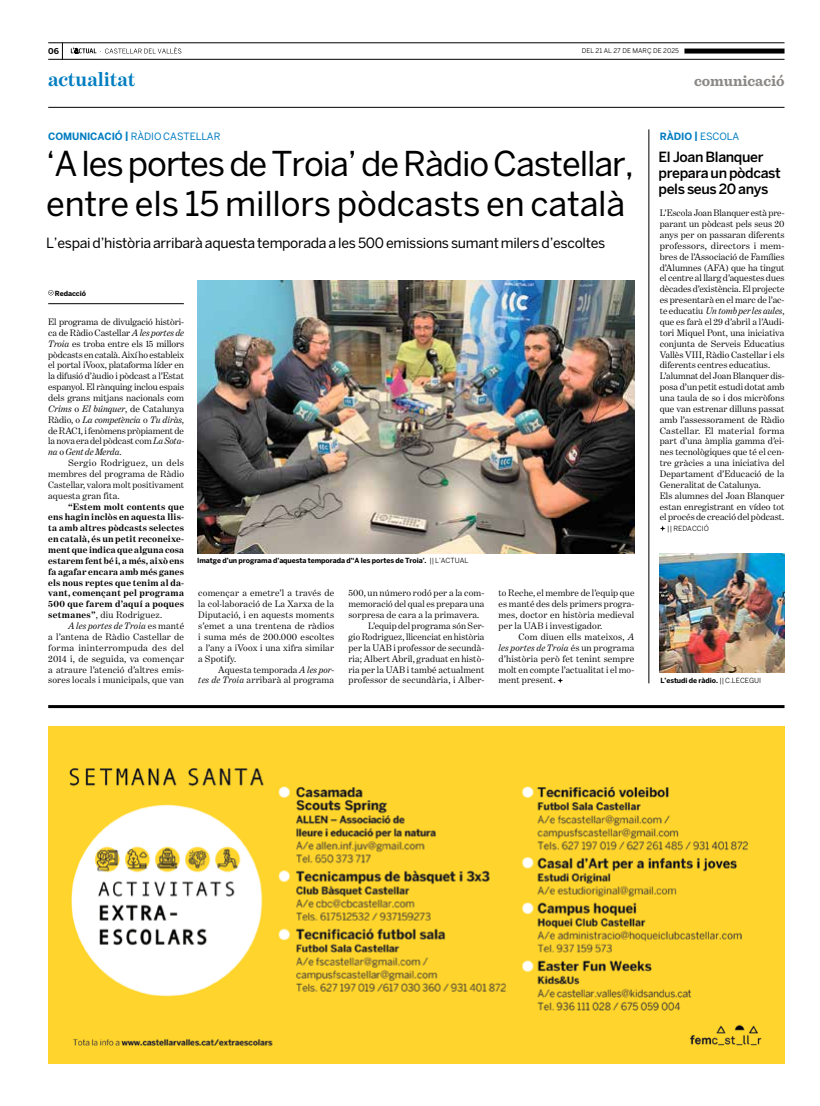
<style>
.page{position:relative;width:820px;height:1106px;background:#fff}
.page>*{position:absolute;margin:0;border:0;box-sizing:border-box;transform-origin:0 0}
.t1{font:34px/40px "Benton Sans";letter-spacing:-.005em;color:#000}
.t2{font:700 20px "Benton Modern One";letter-spacing:-.005em;color:#007dc1}
.t3{font:700 15px "Sentinel";letter-spacing:-.005em;color:#8c8886}
.t4{font:14px "Benton Sans";letter-spacing:-.02em;color:#000}
.t5{font:500 14px/16px "Benton Sans";letter-spacing:-.03em;color:#000}
.t6{font:10px "Benton Sans";letter-spacing:-.005em;color:#007dc1}
.t7{font:700 10px "Benton Sans";letter-spacing:-.01em;color:#007dc1}
.t8{font:9.5px/10.9px "Benton Modern One";letter-spacing:.005em;color:#000;text-align:justify}
.t9{font:700 9.5px/10.9px "Benton Modern One";letter-spacing:.035em;color:#000;text-align:justify}
.t10{font:700 8px "Benton Sans";color:#000}
.t11{font:700 7px "Benton Sans";letter-spacing:-.01em;color:#000}
.t12{font:7px "Benton Sans";letter-spacing:.005em;color:#000}
.t13{font:6.5px "Benton Sans";letter-spacing:.005em;color:#000}
.s1{font-weight:700}
.s2{font-style:italic}
.s3{font-weight:400}
</style>
<div class="page">
<svg style="left:62px;top:44px;width:1px;height:15px"></svg>
<hr style="left:48px;top:107px;width:736px;height:1px;background:#000">
<hr style="left:48px;top:43px;width:736px;height:1px;background:#000">
<hr style="left:48px;top:59px;width:736px;height:1px;background:#000">
<div style="left:684px;top:49px;width:100px;height:5px;background:#000"></div>
<svg style="left:71px;top:47px;width:110px;height:7px"></svg>
<hr style="left:48px;top:705px;width:736px;height:3px;background:#000">
<svg style="left:660px;top:525px;width:5px;height:6px"></svg>
<hr style="left:648px;top:129px;width:1px;height:554px;background:#000">
<svg style="left:48px;top:290px;width:6px;height:5px"></svg>
<hr style="left:48px;top:303px;width:136px;height:1px;background:#000">
<img style="left:197px;top:281px;width:437px;height:272px">
<svg style="left:557px;top:678px;width:6px;height:5px"></svg>
<img style="left:659px;top:553px;width:125px;height:119px">
<img style="left:48px;top:726px;width:736px;height:337px">
<p class="t10" style="left:48px;top:46px;width:12px">06</p>
<p class="t13" style="left:581px;top:47px;width:99px">DEL 21 AL 27 DE MARÇ DE 2025</p>
<h2 class="t2" style="left:48px;top:68px;width:89px">actualitat</h2>
<h3 class="t3" style="left:694px;top:69px;width:92px">comunicació</h3>
<p class="t6" style="left:48px;top:131px;width:174px"><span class="s1">COMUNICACIÓ |</span> RÀDIO CASTELLAR</p>
<h1 class="t1" style="left:46px;top:143px;width:589px">‘A les portes de Troia’ de Ràdio Castellar, entre els 15 millors pòdcasts en català</h1>
<h3 class="t4" style="left:46px;top:235px;width:560px">L’espai d’història arribarà aquesta temporada a les 500 emissions sumant milers d’escoltes</h3>
<p class="t11" style="left:55px;top:289px;width:33px">Redacció</p>
<p class="t8" style="left:48px;top:316px;width:137px">El programa de divulgació històri&shy;ca de Ràdio Castellar <span class="s2">A les portes de Troia</span> es troba entre els 15 millors pòdcasts en català. Així ho estableix el portal iVoox, plataforma líder en la difusió d’àudio i pòdcast a l’Estat espanyol. El rànquing inclou espais dels grans mitjans nacionals com <span class="s2">Crims</span> o <span class="s2">El búnquer</span>, de Catalunya Ràdio, o <span class="s2">La competència</span> o <span class="s2">Tu diràs</span>, de RAC1, i fenòmens pròpiament de la nova era del pòdcast com <span class="s2">La Sota&shy;na</span> o <span class="s2">Gent de Merda</span>.</p>
<p class="t8" style="left:48px;top:457px;width:137px;text-indent:20px">Sergio Rodriguez, un dels membres del programa de Ràdio Castellar, valora molt positivament aquesta gran fita.</p>
<p class="t9" style="left:48px;top:501px;width:137px;text-indent:20px">“Estem molt contents que ens hagin inclòs en aquesta llis&shy;ta amb altres pòdcasts selectes en català, és un petit reconeixe&shy;ment que indica que alguna cosa estarem fent bé i, a més, això ens fa agafar encara amb més ganes els nous reptes que tenim al da&shy;vant, començant pel programa 500 que farem d’aquí a poques setmanes”<span class="s3">, diu Rodriguez.</span></p>
<p class="t8" style="left:48px;top:620px;width:137px;text-indent:20px"><span class="s2">A les portes de Troia</span> es manté a l’antena de Ràdio Castellar de forma ininterrompuda des del 2014 i, de seguida, va començar a atraure l’atenció d’altres emis&shy;sores locals i municipals, que van</p>
<p class="t11" style="left:197px;top:556px;width:272px">Imatge d’un programa d’aquesta temporada d’‘A les portes de Troia’. <span class="s3">|| L’ACTUAL</span></p>
<p class="t8" style="left:198px;top:588px;width:137px">començar a emetre’l a través de la col·laboració de La Xarxa de la Diputació, i en aquests moments s’emet a una trentena de ràdios i suma més de 200.000 escoltes a l’any a iVoox i una xifra similar a Spotify.</p>
<p class="t8" style="left:198px;top:663px;width:137px;text-align:right">Aquesta temporada <span class="s2">A les por-<br>tes de Troia</span> arribarà al programa</p>
<p class="t8" style="left:348px;top:588px;width:137px">500, un número rodó per a la com-</p>
<p class="t8" style="left:348px;top:598px;width:137px">memoració del qual es prepara una</p>
<p class="t8" style="left:348px;top:609px;width:132px">sorpresa de cara a la primavera.</p>
<p class="t8" style="left:368px;top:620px;width:117px">L’equip del programa són Ser-</p>
<p class="t8" style="left:348px;top:631px;width:137px">gio Rodriguez, llicenciat en història</p>
<p class="t8" style="left:348px;top:642px;width:137px">per la UAB i professor de secundà-</p>
<p class="t8" style="left:348px;top:653px;width:137px">ria; Albert Abril, graduat en histò-</p>
<p class="t8" style="left:348px;top:663px;width:137px">ria per la UAB i també actualment</p>
<p class="t8" style="left:348px;top:674px;width:137px">professor de secundària, i Alber-</p>
<p class="t8" style="left:498px;top:588px;width:137px">to Reche, el membre de l’equip que es manté des dels primers progra&shy;mes, doctor en història medieval per la UAB i investigador.</p>
<p class="t8" style="left:498px;top:631px;width:137px;text-indent:20px">Com diuen ells mateixos, <span class="s2">A les portes de Troia</span> és un programa d’història però fet tenint sempre molt en compte l’actualitat i el mo&shy;ment present.</p>
<p class="t7" style="left:659px;top:131px;width:81px">RÀDIO | <span class="s3">ESCOLA</span></p>
<h3 class="t5" style="left:658px;top:149px;width:124px">El Joan Blanquer prepara un pòdcast pels seus 20 anys</h3>
<p class="t8" style="left:659px;top:208px;width:126px;text-align:left">L’Escola Joan Blanquer està pre&shy;parant un pòdcast pels seus 20 anys per on passaran diferents professors, directors i mem&shy;bres de l’Associació de Famílies d’Alumnes (AFA) que ha tingut el centre al llarg d’aquestes dues dècades d’existència. El projecte es presentarà en el marc de l’ac&shy;te educatiu <span class="s2">Un tomb per les aules</span>, que es farà el 29 d’abril a l’Audi&shy;tori Miquel Pont, una iniciativa conjunta de Serveis Educatius<br>Vallès VIII, Ràdio Castellar i els diferents centres educatius.<br>L’alumnat del Joan Blanquer dis&shy;posa d’un petit estudi dotat amb una taula de so i dos micròfons que van estrenar dilluns passat amb l’assessorament de Ràdio<br>Castellar. El material forma part d’una àmplia gamma d’ei&shy;nes tecnològiques que té el cen&shy;tre gràcies a una iniciativa del<br>Departament d’Educació de la<br>Generalitat de Catalunya.<br>Els alumnes del Joan Blanquer estan enregistrant en vídeo tot el procés de creació del pòdcast.</p>
<p class="t12" style="left:667px;top:524px;width:43px">|| REDACCIÓ</p>
<p class="t11" style="left:660px;top:676px;width:102px">L’estudi de ràdio. <span class="s3">|| C.LECEGUI</span></p>
</div>
